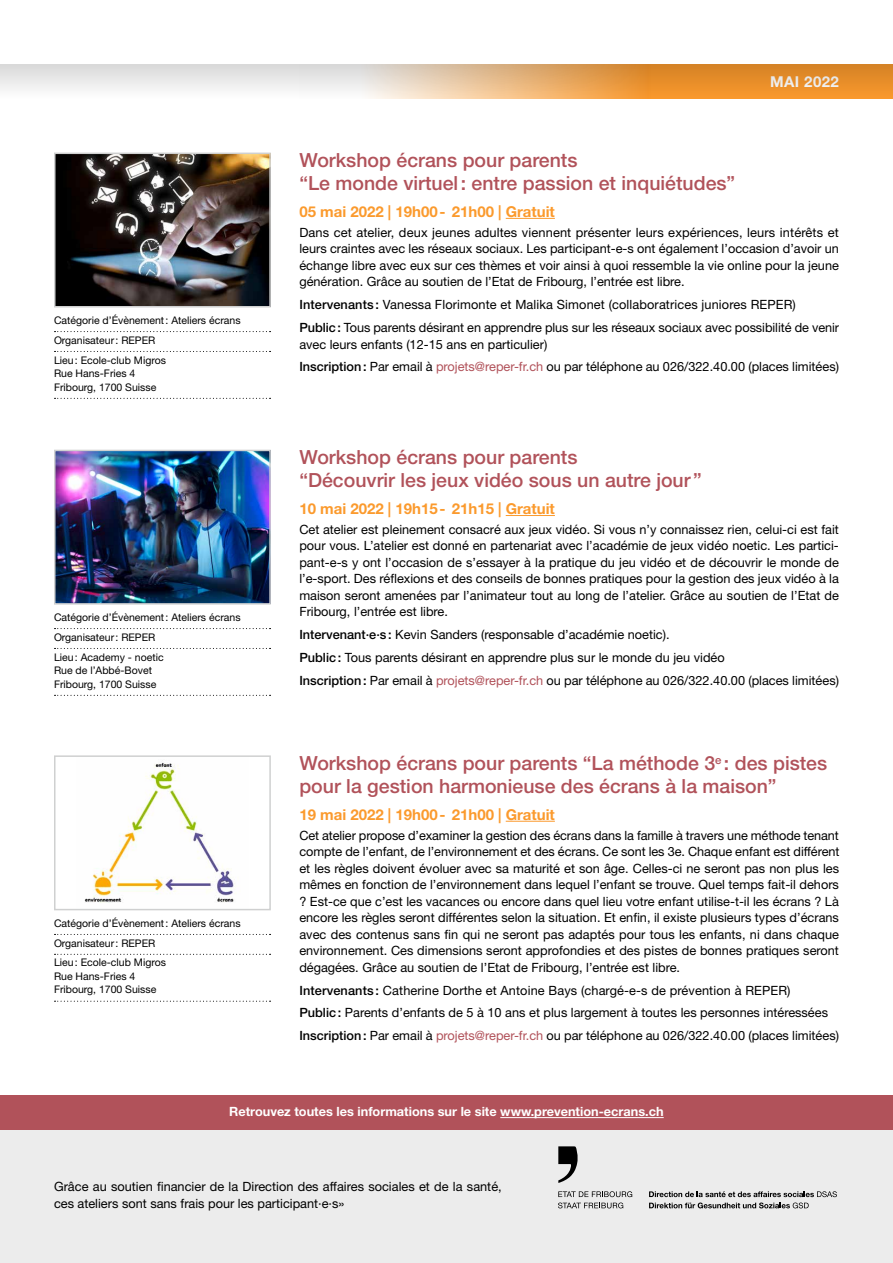
<style>
.page{position:relative;width:893px;height:1263px;background:#fff}
.page>*{position:absolute;margin:0;border:0;box-sizing:border-box;transform-origin:0 0}
.t1{font:500 19.5px/22.5px "Helvetica Neue LT Std";color:#b1525a}
.t2{font:700 15px "Helvetica Neue LT Std";color:#fb9a2d}
.t3{font:700 15px "Helvetica Neue LT Std";letter-spacing:.03em;color:#fff}
.t4{font:12.75px/16.5px "Helvetica Neue LT Std";color:#000}
.t5{font:700 12.75px "Helvetica Neue LT Std";color:#fff}
.t6{font:10.5px/20px "Helvetica Neue LT Std";color:#000}
.s1{font-weight:500}
.s2{color:#b1525a}
</style>
<div class="page">
<div style="left:0;top:1129px;width:893px;height:134px;background:#ececec"></div>
<div style="left:0;top:1096px;width:893px;height:34px;background:#b1525a"></div>
<hr style="left:500px;top:1117px;width:164px;height:1px;background:#fff">
<svg style="left:558px;top:1146px;width:20px;height:37px"></svg>
<svg style="left:558px;top:1191px;width:74px;height:17px"></svg>
<svg style="left:649px;top:1191px;width:188px;height:17px"></svg>
<div style="left:0;top:65px;width:893px;height:34px;background:linear-gradient(to bottom,#d9d9d9,#fdfdfd)"></div>
<svg style="left:299px;top:65px;width:594px;height:34px;background:#e8ad6b"></svg>
<hr style="left:506px;top:218px;width:49px;height:1px;background:#fb9a2d">
<svg style="left:55px;top:331px;width:216px;height:1px"></svg>
<svg style="left:55px;top:351px;width:216px;height:1px"></svg>
<svg style="left:55px;top:398px;width:216px;height:1px"></svg>
<hr style="left:506px;top:515px;width:49px;height:1px;background:#fb9a2d">
<svg style="left:55px;top:628px;width:216px;height:1px"></svg>
<svg style="left:55px;top:648px;width:216px;height:1px"></svg>
<svg style="left:55px;top:695px;width:216px;height:1px"></svg>
<img style="left:57px;top:156px;width:211px;height:148px">
<div style="left:54px;top:153px;width:217px;height:154px;border:2px solid #cfd0d0"></div>
<img style="left:57px;top:453px;width:211px;height:149px">
<div style="left:54px;top:450px;width:217px;height:155px;border:2px solid #cfd0d0"></div>
<hr style="left:506px;top:821px;width:49px;height:1px;background:#fb9a2d">
<svg style="left:55px;top:934px;width:216px;height:1px"></svg>
<svg style="left:55px;top:954px;width:216px;height:1px"></svg>
<svg style="left:55px;top:1001px;width:216px;height:1px"></svg>
<img style="left:84px;top:762px;width:150px;height:141px">
<div style="left:54px;top:755px;width:217px;height:155px;border:2px solid #cfd0d0"></div>
<p class="t6" style="left:54px;top:310px;width:188px">Catégorie d’Évènement: Ateliers écrans<br>Organisateur: REPER<br>Lieu: Ecole-club Migros</p>
<p class="t6" style="left:54px;top:366px;width:104px;line-height:13.5px">Rue Hans-Fries 4<br>Fribourg, 1700 Suisse</p>
<p class="t6" style="left:54px;top:607px;width:188px">Catégorie d’Évènement: Ateliers écrans<br>Organisateur: REPER<br>Lieu: Academy - noetic</p>
<p class="t6" style="left:54px;top:663px;width:104px;line-height:13.5px">Rue de l’Abbé-Bovet<br>Fribourg, 1700 Suisse</p>
<p class="t6" style="left:54px;top:913px;width:188px">Catégorie d’Évènement: Ateliers écrans<br>Organisateur: REPER<br>Lieu: Ecole-club Migros</p>
<p class="t6" style="left:54px;top:969px;width:104px;line-height:13.5px">Rue Hans-Fries 4<br>Fribourg, 1700 Suisse</p>
<p class="t3" style="left:770px;top:72px;width:70px">MAI 2022</p>
<h1 class="t1" style="left:299px;top:149px;width:437px">Workshop écrans pour parents<br>“Le monde virtuel: entre passion et inquiétudes”</h1>
<p class="t2" style="left:299px;top:202px;width:257px">05 mai 2022 | 19h00- 21h00 | Gratuit</p>
<p class="t4" style="left:299px;top:224px;width:541px;text-align:justify">Dans cet atelier, deux jeunes adultes viennent présenter leurs expériences, leurs intérêts et leurs craintes avec les réseaux sociaux. Les participant-e-s ont également l’occasion d’avoir un échange libre avec eux sur ces thèmes et voir ainsi à quoi ressemble la vie online pour la jeune génération. Grâce au soutien de l’Etat de Fribourg, l’entrée est libre.</p>
<p class="t4" style="left:299px;top:293px;width:541px;line-height:23px"><span class="s1">Intervenants :</span> Vanessa Florimonte et Malika Simonet (collaboratrices juniores REPER)<br><span class="s1">Public:</span> Tous parents désirant en apprendre plus sur les réseaux sociaux avec possibilité de venir</p>
<p class="t4" style="left:299px;top:332px;width:541px;line-height:22.8px">avec leurs enfants (12-15 ans en particulier)<br><span class="s1">Inscription:</span> Par email à <span class="s2">projets@reper-fr.ch</span> ou par téléphone au 026/322.40.00 (places limitées)</p>
<h1 class="t1" style="left:299px;top:446px;width:404px">Workshop écrans pour parents<br>“Découvrir les jeux vidéo sous un autre jour ”</h1>
<p class="t2" style="left:299px;top:499px;width:257px">10 mai 2022 | 19h15- 21h15 | Gratuit</p>
<p class="t4" style="left:299px;top:521px;width:541px;text-align:justify">Cet atelier est pleinement consacré aux jeux vidéo. Si vous n’y connaissez rien, celui-ci est fait pour vous. L’atelier est donné en partenariat avec l’académie de jeux vidéo noetic. Les partici&shy;pant-e-s y ont l’occasion de s’essayer à la pratique du jeu vidéo et de découvrir le monde de l’e-sport. Des réflexions et des conseils de bonnes pratiques pour la gestion des jeux vidéo à la maison seront amenées par l’animateur tout au long de l’atelier. Grâce au soutien de l’Etat de Fribourg, l’entrée est libre.</p>
<p class="t4" style="left:299px;top:623px;width:541px;line-height:22.8px"><span class="s1">Intervenant·e·s:</span> Kevin Sanders (responsable d’académie noetic).<br><span class="s1">Public:</span> Tous parents désirant en apprendre plus sur le monde du jeu vidéo<br><span class="s1">Inscription:</span> Par email à <span class="s2">projets@reper-fr.ch</span> ou par téléphone au 026/322.40.00 (places limitées)</p>
<h1 class="t1" style="left:299px;top:752px;width:529px">Workshop écrans pour parents “La méthode 3<sup>e</sup> : des pistes pour la gestion harmonieuse des écrans à la maison”</h1>
<p class="t2" style="left:299px;top:805px;width:257px">19 mai 2022 | 19h00- 21h00 | Gratuit</p>
<p class="t4" style="left:299px;top:827px;width:542px;text-align:justify">Cet atelier propose d’examiner la gestion des écrans dans la famille à travers une méthode tenant compte de l’enfant, de l’environnement et des écrans. Ce sont les 3e. Chaque enfant est différent et les règles doivent évoluer avec sa maturité et son âge. Celles-ci ne seront pas non plus les mêmes en fonction de l’environnement dans lequel l’enfant se trouve. Quel temps fait-il dehors ? Est-ce que c’est les vacances ou encore dans quel lieu votre enfant utilise-t-il les écrans ? Là encore les règles seront différentes selon la situation. Et enfin, il existe plusieurs types d’écrans avec des contenus sans fin qui ne seront pas adaptés pour tous les enfants, ni dans chaque environnement. Ces dimensions seront approfondies et des pistes de bonnes pratiques seront dégagées. Grâce au soutien de l’Etat de Fribourg, l’entrée est libre.</p>
<p class="t4" style="left:299px;top:978px;width:541px;line-height:22.8px"><span class="s1">Intervenants :</span> Catherine Dorthe et Antoine Bays (chargé-e-s de prévention à REPER)<br><span class="s1">Public:</span> Parents d’enfants de 5 à 10 ans et plus largement à toutes les personnes intéressées<br><span class="s1">Inscription:</span> Par email à <span class="s2">projets@reper-fr.ch</span> ou par téléphone au 026/322.40.00 (places limitées)</p>
<p class="t5" style="left:229px;top:1104px;width:436px">Retrouvez toutes les informations sur le site www.prevention-ecrans.ch</p>
<p class="t4" style="left:54px;top:1178px;width:449px">Grâce au soutien financier de la Direction des affaires sociales et de la santé, ces ateliers sont sans frais pour les participant·e·s»</p>
</div>
